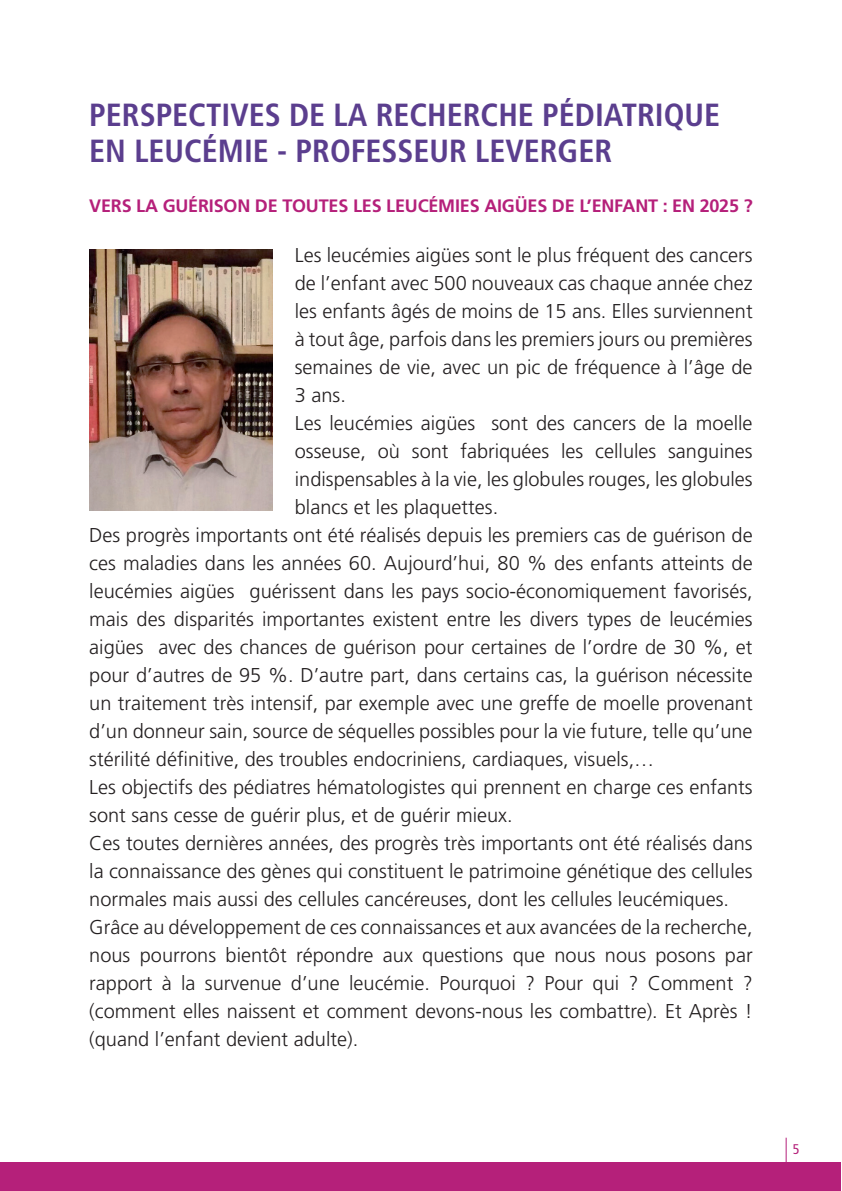
<style>
.page{position:relative;width:842px;height:1191px;background:#fff}
.page>*{position:absolute;margin:0;border:0;box-sizing:border-box;transform-origin:0 0}
.t1{font:700 condensed 32px/36px "Frutiger";color:#5b3e8e}
.t2{font:300 20px "Frutiger";color:#231f20}
.t3{font:700 18px "Frutiger";letter-spacing:-.01em;color:#b5207a}
.t4{font:condensed 14px "Frutiger";color:#b5207a}
</style>
<div class="page">
<div style="left:0;top:1162px;width:840px;height:29px;background:#b5207a"></div>
<hr style="left:786px;top:1137px;width:1px;height:54px;background:#b5207a">
<img style="left:89px;top:250px;width:183px;height:260px">
<h1 class="t1" style="left:89px;top:97px;width:632px">PERSPECTIVES DE LA RECHERCHE PÉDIATRIQUE<br>EN LEUCÉMIE - PROFESSEUR LEVERGER</h1>
<p class="t3" style="left:89px;top:195px;width:665px">VERS LA GUÉRISON DE TOUTES LES LEUCÉMIES AIGÜES DE L’ENFANT : EN 2025 ?</p>
<p class="t2" style="left:295px;top:244px;width:459px">Les leucémies aigües sont le plus fréquent des cancers</p>
<p class="t2" style="left:295px;top:272px;width:459px">de l’enfant avec 500 nouveaux cas chaque année chez</p>
<p class="t2" style="left:295px;top:300px;width:459px">les enfants âgés de moins de 15 ans. Elles surviennent</p>
<p class="t2" style="left:295px;top:328px;width:459px">à tout âge, parfois dans les premiers jours ou premières</p>
<p class="t2" style="left:295px;top:356px;width:459px">semaines de vie, avec un pic de fréquence à l’âge de</p>
<p class="t2" style="left:295px;top:384px;width:53px">3 ans.</p>
<p class="t2" style="left:295px;top:412px;width:459px">Les leucémies aigües sont des cancers de la moelle</p>
<p class="t2" style="left:295px;top:440px;width:459px">osseuse, où sont fabriquées les cellules sanguines</p>
<p class="t2" style="left:295px;top:468px;width:459px">indispensables à la vie, les globules rouges, les globules</p>
<p class="t2" style="left:295px;top:496px;width:205px">blancs et les plaquettes.</p>
<p class="t2" style="left:89px;top:524px;width:665px">Des progrès importants ont été réalisés depuis les premiers cas de guérison de</p>
<p class="t2" style="left:89px;top:552px;width:665px">ces maladies dans les années 60. Aujourd’hui, 80 % des enfants atteints de</p>
<p class="t2" style="left:89px;top:580px;width:665px">leucémies aigües guérissent dans les pays socio-économiquement favorisés,</p>
<p class="t2" style="left:89px;top:608px;width:665px">mais des disparités importantes existent entre les divers types de leucémies</p>
<p class="t2" style="left:89px;top:636px;width:665px">aigües avec des chances de guérison pour certaines de l’ordre de 30 %, et</p>
<p class="t2" style="left:89px;top:664px;width:665px">pour d’autres de 95 %. D’autre part, dans certains cas, la guérison nécessite</p>
<p class="t2" style="left:89px;top:692px;width:665px">un traitement très intensif, par exemple avec une greffe de moelle provenant</p>
<p class="t2" style="left:89px;top:720px;width:665px">d’un donneur sain, source de séquelles possibles pour la vie future, telle qu’une</p>
<p class="t2" style="left:89px;top:748px;width:566px">stérilité définitive, des troubles endocriniens, cardiaques, visuels,…</p>
<p class="t2" style="left:89px;top:776px;width:665px">Les objectifs des pédiatres hématologistes qui prennent en charge ces enfants</p>
<p class="t2" style="left:89px;top:804px;width:425px">sont sans cesse de guérir plus, et de guérir mieux.</p>
<p class="t2" style="left:89px;top:832px;width:665px">Ces toutes dernières années, des progrès très importants ont été réalisés dans</p>
<p class="t2" style="left:89px;top:860px;width:665px">la connaissance des gènes qui constituent le patrimoine génétique des cellules</p>
<p class="t2" style="left:89px;top:888px;width:641px">normales mais aussi des cellules cancéreuses, dont les cellules leucémiques.</p>
<p class="t2" style="left:89px;top:916px;width:665px">Grâce au développement de ces connaissances et aux avancées de la recherche,</p>
<p class="t2" style="left:89px;top:944px;width:665px">nous pourrons bientôt répondre aux questions que nous nous posons par</p>
<p class="t2" style="left:89px;top:972px;width:665px">rapport à la survenue d’une leucémie. Pourquoi ? Pour qui ? Comment ?</p>
<p class="t2" style="left:89px;top:1000px;width:665px">(comment elles naissent et comment devons-nous les combattre). Et Après !</p>
<p class="t2" style="left:89px;top:1028px;width:270px">(quand l’enfant devient adulte).</p>
<p class="t4" style="left:793px;top:1140px;width:8px">5</p>
</div>
